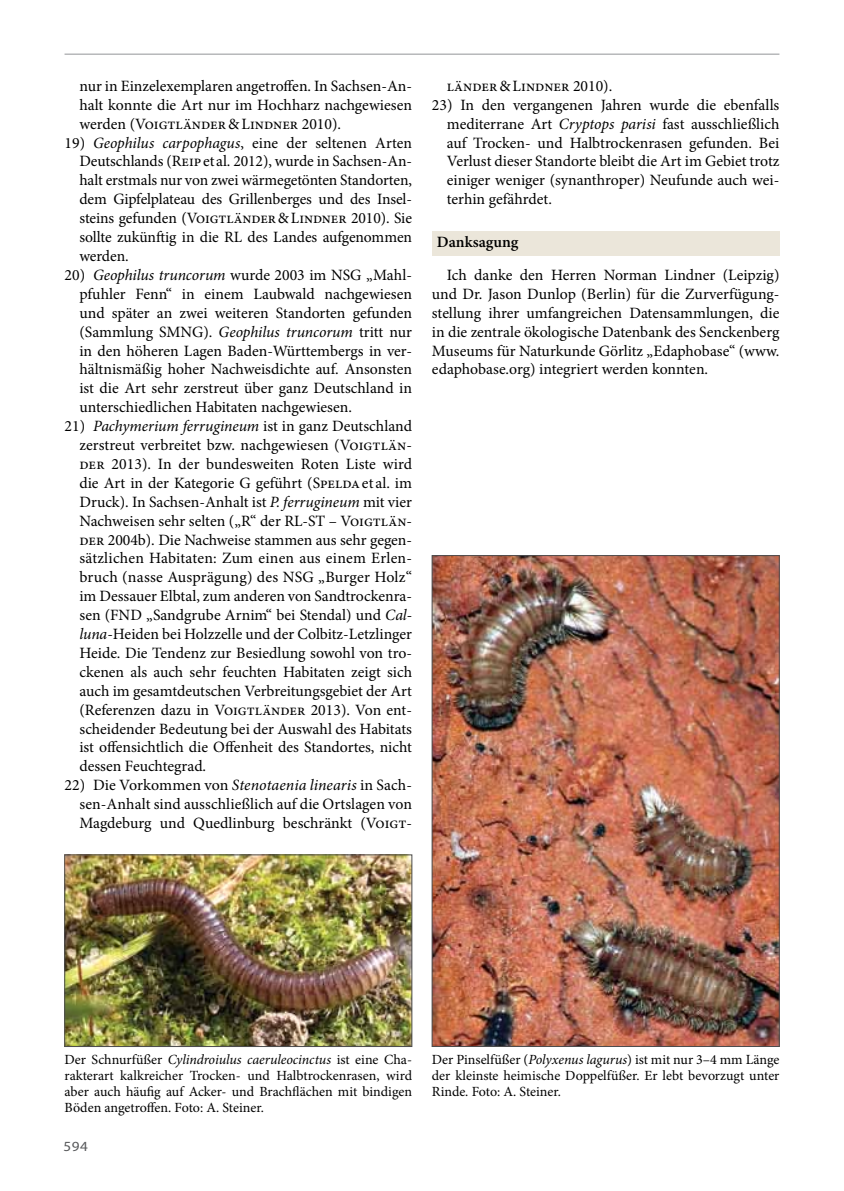
<style>
.page{position:relative;width:844px;height:1191px;background:#fff}
.page>*{position:absolute;margin:0;border:0;box-sizing:border-box;transform-origin:0 0}
.t1{font:15.75px/18.9px "Minion Pro";letter-spacing:-.005em;color:#000;text-align:justify}
.t2{font:600 15.75px "Minion Pro";color:#000}
.t3{font:14px/15.8px "Minion Pro";letter-spacing:-.01em;color:#000;text-align:justify}
.t4{font:14px "Myriad Pro";color:#58595b;scale:1.08 1}
.s1{font-style:italic}
</style>
<div class="page">
<div style="left:432px;top:231px;width:347px;height:25px;background:#ebe6da"></div>
<img style="left:434px;top:557px;width:343px;height:487px">
<img style="left:66px;top:856px;width:344px;height:188px">
<div style="left:64px;top:854px;width:348px;height:192px;border:1px solid #4d4d4f"></div>
<hr style="left:64px;top:54px;width:715px;height:1px;background:#939598">
<p class="t1" style="left:79px;top:76px;width:334px">nur in Einzelexemplaren angetroffen. In Sachsen-An&shy;halt konnte die Art nur im Hochharz nachgewiesen werden (Voigtländer&amp;Lindner 2010).</p>
<p class="t1" style="left:79px;top:133px;width:334px;text-indent:-15px">19) <span class="s1">Geophilus carpophagus</span>, eine der seltenen Arten Deutschlands (Reipet al. 2012), wurde in Sachsen-An&shy;halt erstmals nur von zwei wärmegetönten Standorten, dem Gipfelplateau des Grillenberges und des Insel&shy;steins gefunden (Voigtländer&amp;Lindner 2010). Sie sollte zukünftig in die RL des Landes aufgenommen werden.</p>
<p class="t1" style="left:79px;top:265px;width:334px;text-indent:-15px">20) <span class="s1">Geophilus truncorum</span> wurde 2003 im NSG „Mahl&shy;pfuhler Fenn“ in einem Laubwald nachgewiesen und später an zwei weiteren Standorten gefunden (Sammlung SMNG). <span class="s1">Geophilus truncorum</span> tritt nur in den höheren Lagen Baden-Württembergs in ver&shy;hältnismäßig hoher Nachweisdichte auf. Ansonsten ist die Art sehr zerstreut über ganz Deutschland in unterschiedlichen Habitaten nachgewiesen.</p>
<p class="t1" style="left:79px;top:417px;width:334px;text-indent:-15px">21) <span class="s1">Pachymerium ferrugineum</span> ist in ganz Deutschland zerstreut verbreitet bzw. nachgewiesen (Voigtlän&shy;der 2013). In der bundesweiten Roten Liste wird die Art in der Kategorie G geführt (Speldaet al. im Druck). In Sachsen-Anhalt ist <span class="s1">P. ferrugineum</span> mit vier Nachweisen sehr selten („R“ der RL-ST – Voigtlän&shy;der 2004b). Die Nachweise stammen aus sehr gegen&shy;sätzlichen Habitaten: Zum einen aus einem Erlen&shy;bruch (nasse Ausprägung) des NSG „Burger Holz“ im Dessauer Elbtal, zum anderen von Sandtrockenra&shy;sen (FND „Sandgrube Arnim“ bei Stendal) und <span class="s1">Cal&shy;luna</span>-Heiden bei Holzzelle und der Colbitz-Letzlinger Heide. Die Tendenz zur Besiedlung sowohl von tro&shy;ckenen als auch sehr feuchten Habitaten zeigt sich auch im gesamtdeutschen Verbreitungsgebiet der Art (Referenzen dazu in Voigtländer 2013). Von ent&shy;scheidender Bedeutung bei der Auswahl des Habitats ist offensichtlich die Offenheit des Standortes, nicht dessen Feuchtegrad.</p>
<p class="t1" style="left:79px;top:776px;width:334px;text-indent:-15px">22) Die Vorkommen von <span class="s1">Stenotaenia linearis</span> in Sach&shy;sen-Anhalt sind ausschließlich auf die Ortslagen von Magdeburg und Quedlinburg beschränkt (Voigt-</p>
<p class="t1" style="left:446px;top:76px;width:167px">länder&amp;Lindner 2010).</p>
<p class="t1" style="left:446px;top:95px;width:334px;text-indent:-15px">23) In den vergangenen Jahren wurde die ebenfalls mediterrane Art <span class="s1">Cryptops parisi</span> fast ausschließlich auf Trocken- und Halbtrockenrasen gefunden. Bei Verlust dieser Standorte bleibt die Art im Gebiet trotz einiger weniger (synanthroper) Neufunde auch wei&shy;terhin gefährdet.</p>
<p class="t2" style="left:437px;top:231px;width:83px">Danksagung</p>
<p class="t1" style="left:432px;top:265px;width:349px;text-indent:15px">Ich danke den Herren Norman Lindner (Leipzig) und Dr. Jason Dunlop (Berlin) für die Zurverfügung&shy;stellung ihrer umfangreichen Datensammlungen, die in die zentrale ökologische Datenbank des Senckenberg Museums für Naturkunde Görlitz „Edaphobase“ (www. edaphobase.org) integriert werden konnten.</p>
<p class="t3" style="left:64px;top:1052px;width:349px">Der Schnurfüßer <span class="s1">Cylindroiulus caeruleocinctus</span> ist eine Cha&shy;rakterart kalkreicher Trocken- und Halbtrockenrasen, wird aber auch häufig auf Acker- und Brachflächen mit bindigen Böden angetroffen. Foto: A. Steiner.</p>
<p class="t4" style="left:63px;top:1138px;width:24px">594</p>
<p class="t3" style="left:432px;top:1052px;width:349px">Der Pinselfüßer (<span class="s1">Polyxenus lagurus</span>) ist mit nur 3–4 mm Länge der kleinste heimische Doppelfüßer. Er lebt bevorzugt unter Rinde. Foto: A. Steiner.</p>
</div>
